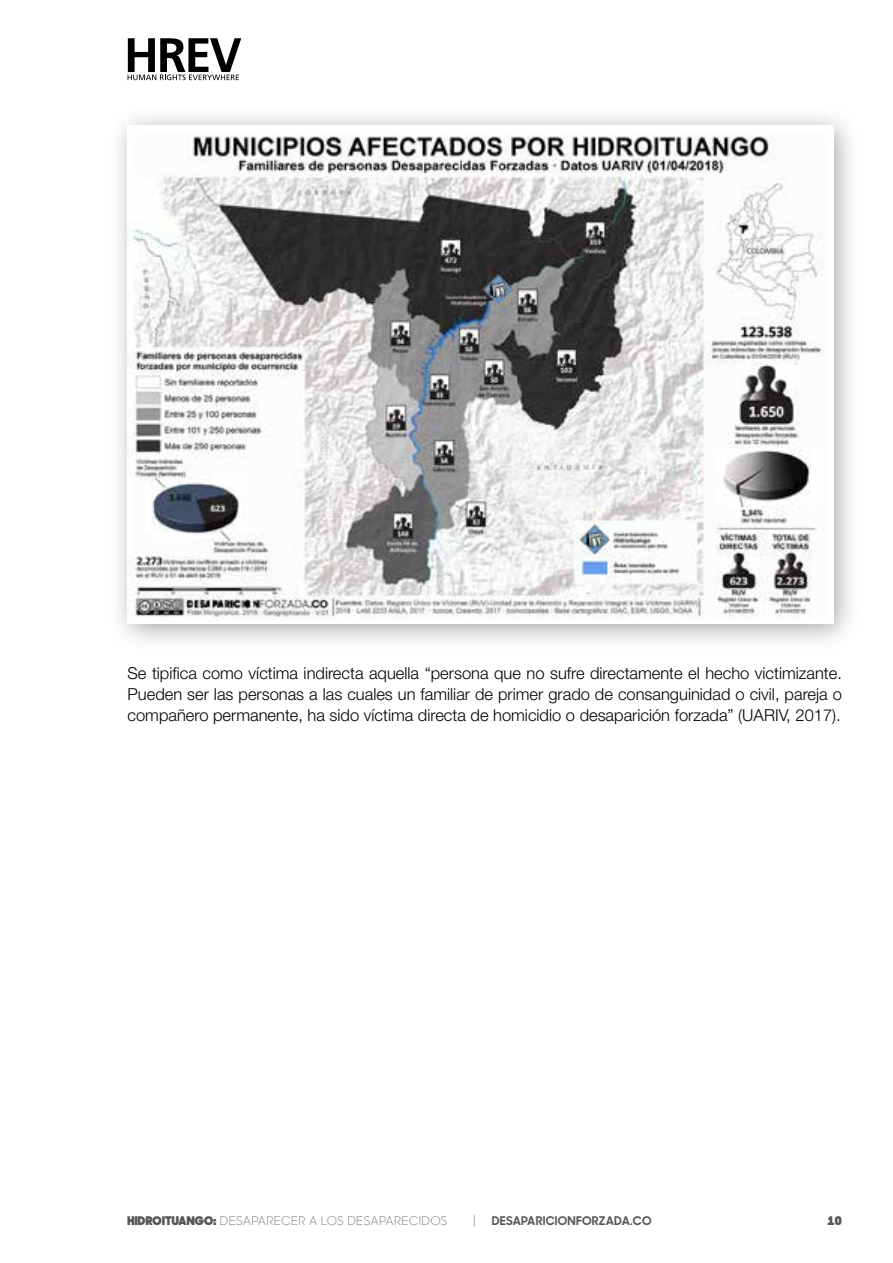
<style>
.page{position:relative;width:893px;height:1263px;background:#fff}
.page>*{position:absolute;margin:0;border:0;box-sizing:border-box;transform-origin:0 0}
.t1{font:300 16.5px/21px "Helvetica Neue LT Std";color:#000;text-align:justify}
.t2{font:300 12px "Sharp Sans No 1";letter-spacing:.02em;color:#575756}
.t3{font:700 12px "Sharp Sans No 1";letter-spacing:.02em;color:#575756}
.t4{font:900 12px "Sharp Sans No 1";color:#575756}
.s1{font-weight:900}
</style>
<div class="page">
<svg style="left:128px;top:38px;width:113px;height:42px"></svg>
<div style="left:108px;top:106px;width:753px;height:546px;background:#000;opacity:.35"></div>
<img style="left:128px;top:125px;width:705px;height:499px">
<p class="t1" style="left:128px;top:662px;width:716px">Se tipifica como víctima indirecta aquella “persona que no sufre directamente el hecho victimizante.<br>Pueden ser las personas a las cuales un familiar de primer grado de consanguinidad o civil, pareja o compañero permanente, ha sido víctima directa de homicidio o desaparición forzada” (UARIV, 2017).</p>
<p class="t2" style="left:128px;top:1212px;width:321px"><span class="s1">HIDROITUANGO:</span> DESAPARECER A LOS DESAPARECIDOS</p>
<p class="t2" style="left:473px;top:1212px;width:4px">|</p>
<p class="t3" style="left:492px;top:1212px;width:161px">DESAPARICIONFORZADA.CO</p>
<p class="t4" style="left:827px;top:1212px;width:16px">10</p>
</div>
